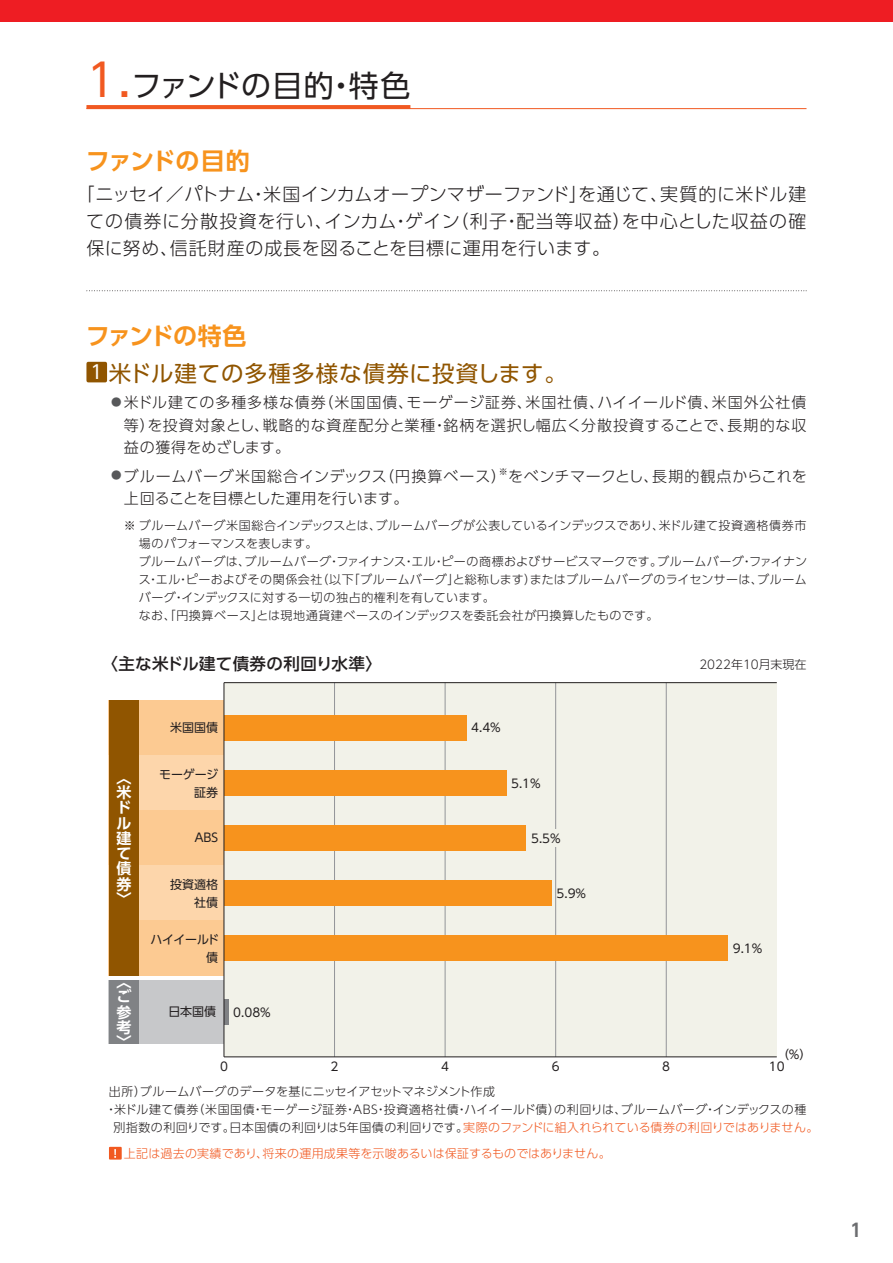
<style>
.page{position:relative;width:893px;height:1263px;background:#fff}
.page>*{position:absolute;margin:0;border:0;box-sizing:border-box;transform-origin:0 0}
.t1{font:30px "UD Shin Go Pro";letter-spacing:-.02em;color:#231f20}
.t2{font:700 24px "UD Shin Go Pro De";letter-spacing:-.05em;color:#f7931d}
.t3{font:22.5px "UD Shin Go Pro";letter-spacing:.04em;color:#905500}
.t4{font:300 18px/27px "UD Shin Go Pro";letter-spacing:.035em;color:#231f20;text-align:justify}
.t5{font:700 18px "UD Shin Go Pro De";color:#6c6d70}
.t6{font:500 16.5px "UD Shin Go Pro";letter-spacing:.02em;color:#231f20}
.t7{font:300 15px/22.5px "UD Shin Go Pro";letter-spacing:.04em;color:#231f20;text-align:justify}
.t8{font:700 15px/15.3px "UD Shin Go Pro De";color:#fff;text-align:justify}
.t9{font:300 12px/18px "UD Shin Go Pro";letter-spacing:.025em;color:#231f20}
.t10{font:12px/18px "UD Shin Go Pro";color:#231f20;text-align:right}
.t11{font:300 12px "UD Shin Go Pro";letter-spacing:.005em;color:#f15921}
.t12{font:300 12px "UD Shin Go Pro";letter-spacing:.005em;color:#231f20}
.t13{font:300 12px "UD Shin Go Pro";color:#231f20}
.s1{font-size:45px;color:#f15921}
.s2{font-size:18.75px;color:#fff}
.s3{font-weight:500;font-size:10.5px;color:#57585a}
.s4{color:#f15921}
</style>
<div class="page">
<div style="left:0;top:0;width:893px;height:21px;background:#ee1d23"></div>
<svg style="left:87px;top:290px;width:720px;height:1px"></svg>
<div style="left:86px;top:362px;width:21px;height:20px;background:#905500;border-radius:2px"></div>
<div style="left:224px;top:683px;width:553px;height:374px;background:#f2f2e9"></div>
<hr style="left:334px;top:683px;width:1px;height:374px;background:#939598">
<hr style="left:445px;top:683px;width:1px;height:374px;background:#939598">
<hr style="left:555px;top:683px;width:1px;height:374px;background:#939598">
<hr style="left:666px;top:683px;width:1px;height:374px;background:#939598">
<div style="left:109px;top:700px;width:115px;height:55px;background:#fcca92"></div>
<div style="left:109px;top:755px;width:115px;height:55px;background:#fdd6ab"></div>
<div style="left:109px;top:810px;width:115px;height:56px;background:#fcca92"></div>
<div style="left:109px;top:866px;width:115px;height:55px;background:#fdd6ab"></div>
<div style="left:109px;top:921px;width:115px;height:55px;background:#fcca92"></div>
<div style="left:109px;top:980px;width:115px;height:64px;background:#c7c8ca"></div>
<div style="left:109px;top:700px;width:29px;height:276px;background:#905500"></div>
<div style="left:109px;top:980px;width:29px;height:64px;background:#808285"></div>
<hr style="left:224px;top:1056px;width:553px;height:1px;background:#231f20">
<hr style="left:224px;top:682px;width:553px;height:1px;background:#231f20">
<div style="left:224px;top:715px;width:242px;height:26px;background:#f7931d"></div>
<div style="left:224px;top:770px;width:282px;height:26px;background:#f7931d"></div>
<div style="left:224px;top:825px;width:302px;height:26px;background:#f7931d"></div>
<div style="left:224px;top:880px;width:328px;height:26px;background:#f7931d"></div>
<div style="left:224px;top:935px;width:504px;height:26px;background:#f7931d"></div>
<div style="left:224px;top:999px;width:5px;height:26px;background:#808285"></div>
<hr style="left:554px;top:829px;width:3px;height:18px;background:#f2f2e9">
<hr style="left:224px;top:683px;width:1px;height:374px;background:#231f20">
<div style="left:109px;top:1147px;width:13px;height:12px;background:#f15921"></div>
<svg style="left:114px;top:1149px;width:2px;height:9px"></svg>
<hr style="left:86px;top:108px;width:720px;height:1px;background:#f15921">
<svg style="left:86px;top:105px;width:324px;height:4px"></svg>
<h1 class="t1" style="left:86px;top:61px;width:325px"><span class="s1">1.</span>ファンドの目的・特色</h1>
<h2 class="t2" style="left:86px;top:141px;width:166px">ファンドの目的</h2>
<h3 class="t4" style="left:86px;top:180px;width:722px;text-indent:-10px">「ニッセイ／パトナム・米国インカムオープンマザーファンド」を通じて、実質的に米ドル建ての債券に分散投資を行い、インカム・ゲイン（利子・配当等収益）を中心とした収益の確保に努め、信託財産の成長を図ることを目標に運用を行います。</h3>
<h2 class="t2" style="left:86px;top:317px;width:162px">ファンドの特色</h2>
<h3 class="t3" style="left:91px;top:355px;width:478px"><span class="s2">1</span> 米ドル建ての多種多様な債券に投資します。</h3>
<p class="t7" style="left:124px;top:390px;width:684px;text-indent:-13px"><span class="s3">●</span> 米ドル建ての多種多様な債券（米国国債、モーゲージ証券、米国社債、ハイイールド債、米国外公社債等）を投資対象とし、戦略的な資産配分と業種・銘柄を選択し幅広く分散投資することで、長期的な収益の獲得をめざします。</p>
<p class="t7" style="left:124px;top:464px;width:684px;text-indent:-13px"><span class="s3">●</span> ブルームバーグ米国総合インデックス（円換算ベース）<sup>※</sup>をベンチマークとし、長期的観点からこれを上回ることを目標とした運用を行います。</p>
<p class="t9" style="left:139px;top:516px;width:670px;text-indent:-15px">※ ブルームバーグ米国総合インデックスとは、ブルームバーグが公表しているインデックスであり、米ドル建て投資適格債券市場のパフォーマンスを表します。<br>ブルームバーグは、ブルームバーグ・ファイナンス・エル・ピーの商標およびサービスマークです。ブルームバーグ・ファイナンス・エル・ピーおよびその関係会社（以下「ブルームバーグ」と総称します）またはブルームバーグのライセンサーは、ブルームバーグ・インデックスに対する一切の独占的権利を有しています。<br>なお、「円換算ベース」とは現地通貨建ベースのインデックスを委託会社が円換算したものです。</p>
<h3 class="t6" style="left:102px;top:651px;width:282px">〈主な米ドル建て債券の利回り水準〉</h3>
<p class="t13" style="left:699px;top:654px;width:109px">2022年10月末現在</p>
<p class="t8" style="left:116px;top:769px;width:16px">〈米ドル建て債券〉</p>
<p class="t8" style="left:116px;top:973px;width:17px">〈ご参考〉</p>
<p class="t10" style="left:170px;top:718px;width:49px">米国国債</p>
<p class="t10" style="left:159px;top:765px;width:61px">モーゲージ証券</p>
<p class="t10" style="left:193px;top:828px;width:29px">ＡＢＳ</p>
<p class="t10" style="left:170px;top:875px;width:49px">投資適格社債</p>
<p class="t10" style="left:151px;top:930px;width:70px">ハイイールド債</p>
<p class="t10" style="left:168px;top:1002px;width:49px">日本国債</p>
<p class="t10" style="left:233px;top:1003px;width:39px">0.08%</p>
<p class="t10" style="left:471px;top:718px;width:31px">4.4%</p>
<p class="t10" style="left:511px;top:774px;width:31px">5.1%</p>
<p class="t10" style="left:531px;top:829px;width:31px">5.5%</p>
<p class="t10" style="left:556px;top:884px;width:31px">5.9%</p>
<p class="t10" style="left:733px;top:939px;width:31px">9.1%</p>
<p class="t10" style="left:777px;top:1045px;width:36px">（％）</p>
<p class="t10" style="left:220px;top:1057px;width:9px">0</p>
<p class="t10" style="left:331px;top:1057px;width:9px">2</p>
<p class="t10" style="left:441px;top:1057px;width:9px">4</p>
<p class="t10" style="left:552px;top:1057px;width:9px">6</p>
<p class="t10" style="left:662px;top:1057px;width:9px">8</p>
<p class="t10" style="left:769px;top:1057px;width:17px">10</p>
<p class="t12" style="left:109px;top:1081px;width:388px">出所）ブルームバーグのデータを基にニッセイアセットマネジメント作成</p>
<p class="t9" style="left:105px;top:1100px;width:703px">・米ドル建て債券（米国国債・モーゲージ証券・ABS・投資適格社債・ハイイールド債）の利回りは、ブルームバーグ・インデックスの種</p>
<p class="t9" style="left:113px;top:1118px;width:707px">別指数の利回りです。日本国債の利回りは５年国債の利回りです。<span class="s4">実際のファンドに組入れられている債券の利回りではありません。</span></p>
<p class="t11" style="left:124px;top:1143px;width:488px">上記は過去の実績であり、将来の運用成果等を示唆あるいは保証するものではありません。</p>
<h3 class="t5" style="left:850px;top:1215px;width:13px">1</h3>
</div>
